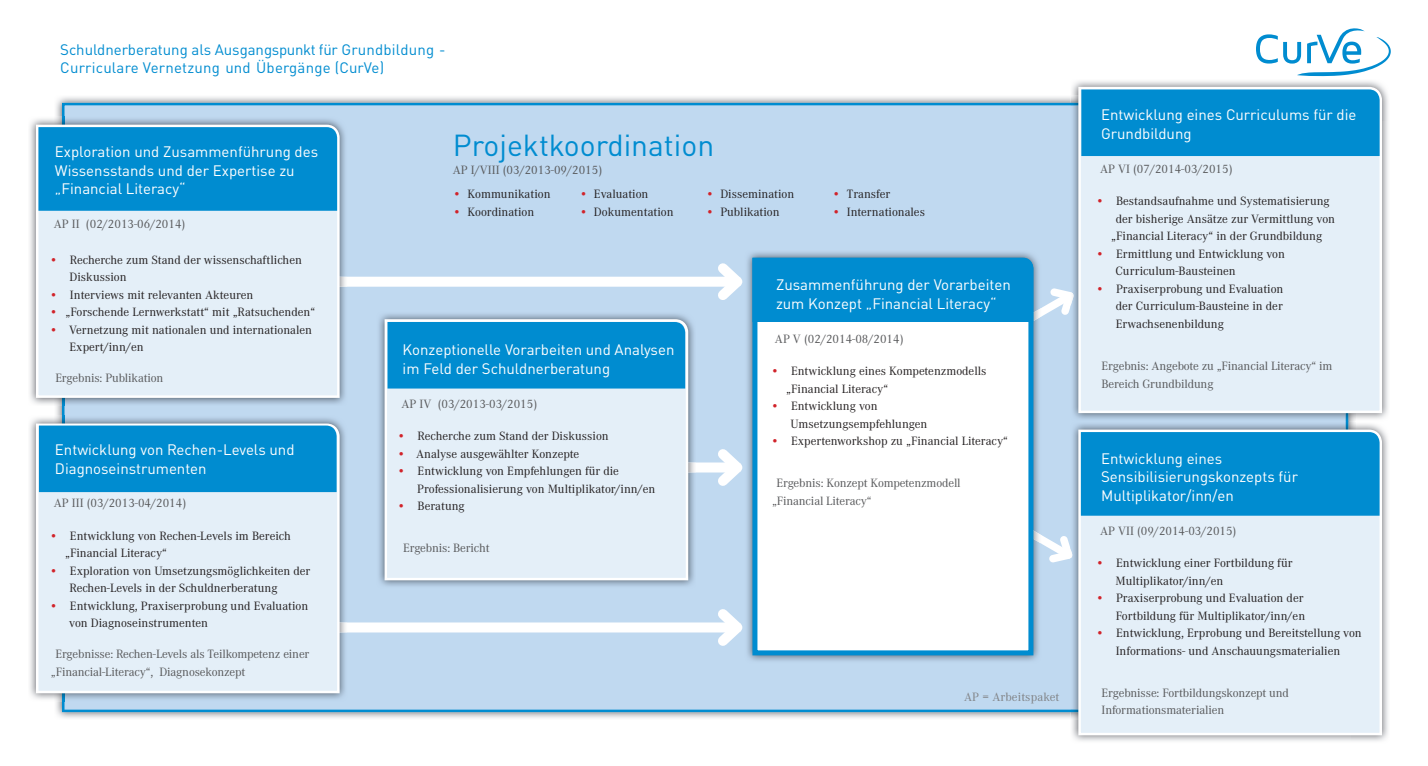
<style>
.page{position:relative;width:1428px;height:766px;background:#fff}
.page>*{position:absolute;margin:0;border:0;box-sizing:border-box;transform-origin:0 0}
.t1{font:30px "DIN Pro";color:#008cd0}
.t2{font:15px/18.8px "DIN Pro";color:#fff}
.t3{font:15px/18.5px "DIN Pro";letter-spacing:.005em;color:#008cd0}
.t4{font:12.5px/17.5px "Corporate A";color:#231f20}
.t5{font:12.5px/17.5px "Corporate A";letter-spacing:-.01em;color:#57585a}
.t6{font:12.5px "Corporate A";letter-spacing:.01em;color:#808285}
.s1{color:#d1232a}
</style>
<div class="page">
<svg style="left:1256px;top:28px;width:135px;height:48px"></svg>
<img style="left:56px;top:97px;width:1015px;height:20px">
<svg style="left:55px;top:405px;width:7px;height:10px"></svg>
<img style="left:56px;top:701px;width:1015px;height:17px">
<div style="left:62px;top:103px;width:1009px;height:609px;background:#c0d9f0"></div>
<div style="left:297px;top:276px;width:445px;height:10px;background:#fff;border-radius:5px"></div>
<div style="left:297px;top:622px;width:445px;height:10px;background:#fff;border-radius:5px"></div>
<svg style="left:709px;top:599px;width:36px;height:55px"></svg>
<div style="left:511px;top:462px;width:231px;height:10px;background:#fff;border-radius:5px"></div>
<svg style="left:709px;top:440px;width:36px;height:55px"></svg>
<img style="left:30px;top:415px;width:317px;height:286px">
<img style="left:341px;top:622px;width:6px;height:10px">
<div style="left:35px;top:422px;width:306px;height:272px;background:#e4eff8"></div>
<img style="left:377px;top:311px;width:319px;height:277px">
<img style="left:689px;top:462px;width:7px;height:10px">
<svg style="left:383px;top:318px;width:306px;height:263px;background:#e2edf6"></svg>
<div style="left:388px;top:322px;width:297px;height:66px;background:#008cd0"></div>
<div style="left:39px;top:425px;width:298px;height:67px;background:#008cd0"></div>
<img style="left:30px;top:117px;width:317px;height:288px">
<img style="left:341px;top:276px;width:6px;height:10px">
<svg style="left:35px;top:123px;width:306px;height:276px;background:#e3edf6"></svg>
<div style="left:38px;top:127px;width:299px;height:84px;background:#008cd0"></div>
<img style="left:745px;top:250px;width:296px;height:413px">
<svg style="left:750px;top:331px;width:286px;height:326px"></svg>
<img style="left:1072px;top:81px;width:316px;height:40px">
<img style="left:1356px;top:121px;width:32px;height:298px">
<img style="left:1071px;top:103px;width:277px;height:609px">
<div style="left:1077px;top:86px;width:306px;height:328px;background:#e4eff8"></div>
<div style="left:1081px;top:89px;width:299px;height:67px;background:#008cd0"></div>
<img style="left:1350px;top:421px;width:38px;height:320px">
<img style="left:1072px;top:719px;width:278px;height:22px">
<svg style="left:1011px;top:520px;width:62px;height:42px"></svg>
<svg style="left:1077px;top:428px;width:306px;height:308px;background:#e4eef7"></svg>
<svg style="left:709px;top:254px;width:365px;height:77px;background:#49a9da"></svg>
<div style="left:1081px;top:432px;width:299px;height:83px;background:#008cd0"></div>
<p class="t3" style="left:60px;top:39px;width:387px">Schuldnerberatung als Ausgangspunkt für Grundbildung -<br>Curriculare Vernetzung und Übergänge (CurVe)</p>
<p class="t2" style="left:55px;top:140px;width:265px">Exploration und Zusammenführung des<br>Wissensstands und der Expertise zu „Financial Literacy“</p>
<p class="t5" style="left:54px;top:215px;width:133px">AP II (02/2013-06/2014)</p>
<p class="t4" style="left:70px;top:251px;width:234px;text-indent:-20px"><span class="s1">•</span> Recherche zum Stand der wissenschaftlichen<br>Diskussion</p>
<p class="t4" style="left:50px;top:286px;width:205px"><span class="s1">•</span> Interviews mit relevanten Akteuren</p>
<p class="t4" style="left:50px;top:303px;width:267px"><span class="s1">•</span> „Forschende Lernwerkstatt“ mit „Ratsuchenden“</p>
<p class="t4" style="left:70px;top:321px;width:244px;text-indent:-20px"><span class="s1">•</span> Vernetzung mit nationalen und internationalen<br>Expert/inn/en</p>
<p class="t5" style="left:55px;top:369px;width:110px">Ergebnis: Publikation</p>
<p class="t2" style="left:55px;top:438px;width:241px">Entwicklung von Rechen-Levels und<br>Diagnoseinstrumenten</p>
<p class="t5" style="left:54px;top:494px;width:134px">AP III (03/2013-04/2014)</p>
<p class="t4" style="left:65px;top:527px;width:227px;text-indent:-16px"><span class="s1">•</span> Entwicklung von Rechen-Levels im Bereich „Financial Literacy“</p>
<p class="t4" style="left:70px;top:562px;width:242px;text-indent:-20px"><span class="s1">•</span> Exploration von Umsetzungsmöglichkeiten der<br>Rechen-Levels in der Schuldnerberatung</p>
<p class="t4" style="left:69px;top:597px;width:241px;text-indent:-20px"><span class="s1">•</span> Entwicklung, Praxiserprobung und Evaluation von Diagnoseinstrumenten</p>
<p class="t5" style="left:51px;top:645px;width:260px;text-indent:4px">Ergebnisse: Rechen-Levels als Teilkompetenz einer „Financial-Literacy“, Diagnosekonzept</p>
<h1 class="t1" style="left:453px;top:121px;width:263px">Projektkoordination</h1>
<p class="t5" style="left:453px;top:162px;width:151px">AP I/VIII (03/2013-09/2015)</p>
<p class="t4" style="left:453px;top:185px;width:99px"><span class="s1">•</span> Kommunikation</p>
<p class="t4" style="left:453px;top:203px;width:83px"><span class="s1">•</span> Koordination</p>
<p class="t4" style="left:579px;top:185px;width:71px"><span class="s1">•</span> Evaluation</p>
<p class="t4" style="left:579px;top:203px;width:96px"><span class="s1">•</span> Dokumentation</p>
<p class="t4" style="left:706px;top:185px;width:90px"><span class="s1">•</span> Dissemination</p>
<p class="t4" style="left:706px;top:203px;width:75px"><span class="s1">•</span> Publikation</p>
<p class="t4" style="left:832px;top:185px;width:60px"><span class="s1">•</span> Transfer</p>
<p class="t4" style="left:832px;top:203px;width:94px"><span class="s1">•</span> Internationales</p>
<p class="t2" style="left:403px;top:339px;width:273px">Konzeptionelle Vorarbeiten und Analysen im Feld der Schuldnerberatung</p>
<p class="t5" style="left:402px;top:395px;width:137px">AP IV (03/2013-03/2015)</p>
<p class="t4" style="left:397px;top:427px;width:213px"><span class="s1">•</span> Recherche zum Stand der Diskussion</p>
<p class="t4" style="left:397px;top:445px;width:183px"><span class="s1">•</span> Analyse ausgewählter Konzepte</p>
<p class="t4" style="left:417px;top:462px;width:240px;text-indent:-20px"><span class="s1">•</span> Entwicklung von Empfehlungen für die<br>Professionalisierung von Multiplikator/inn/en</p>
<p class="t4" style="left:397px;top:497px;width:69px"><span class="s1">•</span> Beratung</p>
<p class="t5" style="left:403px;top:539px;width:88px">Ergebnis: Bericht</p>
<p class="t2" style="left:776px;top:274px;width:236px">Zusammenführung der Vorarbeiten zum Konzept „Financial Literacy“</p>
<p class="t5" style="left:775px;top:330px;width:130px">AP V (02/2014-08/2014)</p>
<p class="t4" style="left:786px;top:362px;width:202px;text-indent:-16px"><span class="s1">•</span> Entwicklung eines Kompetenzmodells „Financial Literacy“</p>
<p class="t4" style="left:790px;top:397px;width:138px;text-indent:-20px"><span class="s1">•</span> Entwicklung von<br>Umsetzungsempfehlungen</p>
<p class="t4" style="left:771px;top:432px;width:239px"><span class="s1">•</span> Expertenworkshop zu „Financial Literacy“</p>
<p class="t5" style="left:772px;top:474px;width:190px;text-indent:4px">Ergebnis: Konzept Kompetenzmodell „Financial Literacy“</p>
<p class="t6" style="left:964px;top:689px;width:97px">AP = Arbeitspaket</p>
<p class="t2" style="left:1101px;top:104px;width:257px">Entwicklung eines Curriculums für die<br>Grundbildung</p>
<p class="t5" style="left:1100px;top:160px;width:134px">AP VI (07/2014-03/2015)</p>
<p class="t4" style="left:1096px;top:193px;width:235px"><span class="s1">•</span> Bestandsaufnahme und Systematisierung</p>
<p class="t4" style="left:1116px;top:210px;width:221px">der bisherige Ansätze zur Vermittlung von</p>
<p class="t4" style="left:1111px;top:228px;width:212px">„Financial Literacy“ in der Grundbildung</p>
<p class="t4" style="left:1115px;top:245px;width:171px;text-indent:-20px"><span class="s1">•</span> Ermittlung und Entwicklung von<br>Curriculum-Bausteinen</p>
<p class="t4" style="left:1116px;top:280px;width:169px;text-align:justify;text-indent:-20px"><span class="s1">•</span> Praxiserprobung und Evaluation der Curriculum-Bausteine in der Erwachsenenbildung</p>
<p class="t5" style="left:1102px;top:357px;width:233px">Ergebnis: Angebote zu „Financial Literacy“ im<br>Bereich Grundbildung</p>
<p class="t2" style="left:1101px;top:447px;width:198px">Entwicklung eines<br>Sensibilisierungskonzepts für<br>Multiplikator/inn/en</p>
<p class="t5" style="left:1100px;top:522px;width:138px">AP VII (09/2014-03/2015)</p>
<p class="t4" style="left:1115px;top:554px;width:178px;text-indent:-20px"><span class="s1">•</span> Entwicklung einer Fortbildung für<br>Multiplikator/inn/en</p>
<p class="t4" style="left:1096px;top:589px;width:211px;text-align:right"><span class="s1">•</span> Praxiserprobung und Evaluation der<br>Fortbildung für Multiplikator/inn/en</p>
<p class="t4" style="left:1096px;top:624px;width:267px;text-align:center"><span class="s1">•</span> Entwicklung, Erprobung und Bereitstellung von<br>Informations- und Anschauungsmaterialien</p>
<p class="t5" style="left:1102px;top:684px;width:189px">Ergebnisse: Fortbildungskonzept und<br>Informationsmaterialien</p>
</div>
